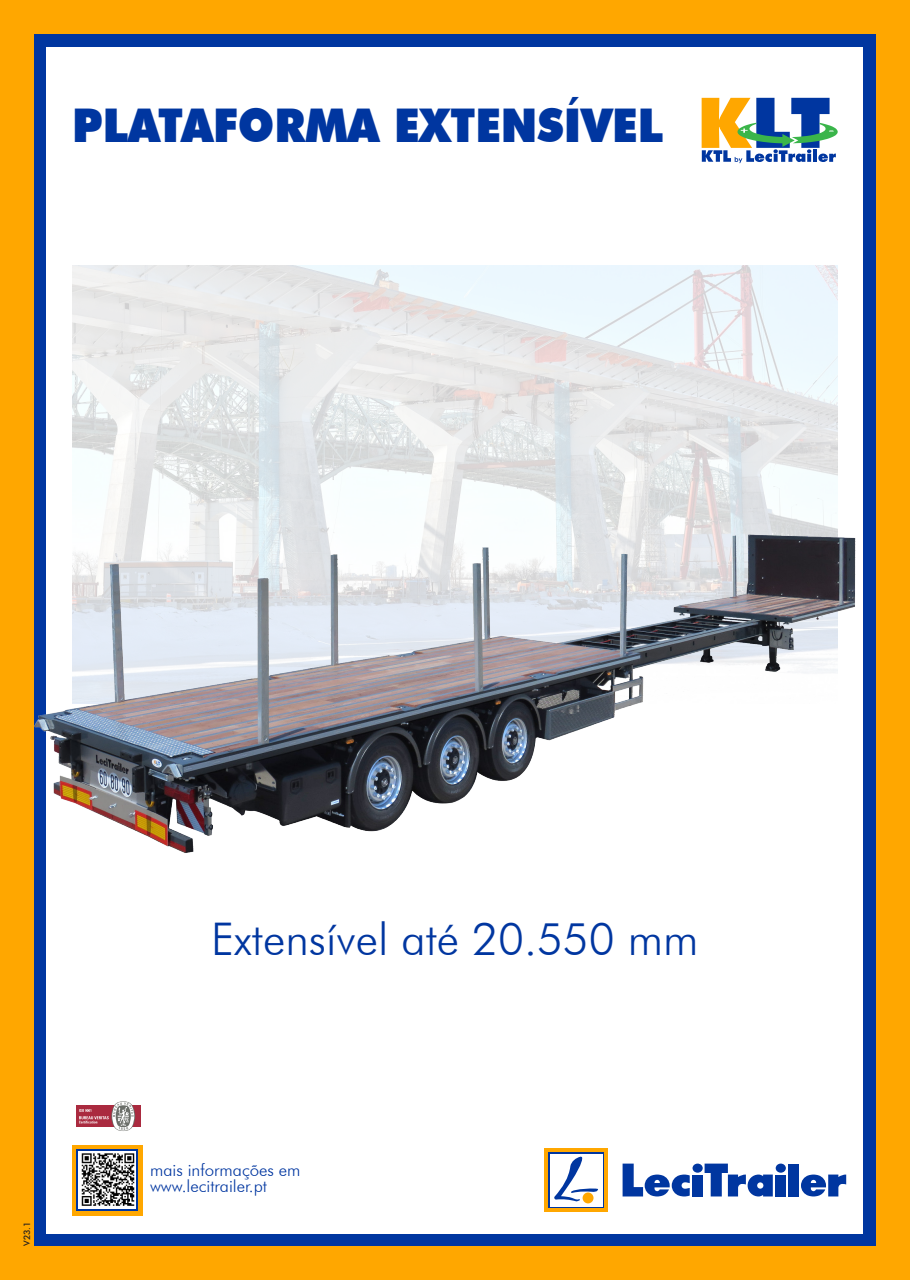
<style>
.page{position:relative;width:910px;height:1280px;background:#ffa700}
.page>*{position:absolute;margin:0;border:0;box-sizing:border-box;transform-origin:0 0}
.t1{font:900 46.5px "Futura BT";color:#0036a0;scale:.93 1}
.t2{font:300 45px "Futura BT";color:#0036a0}
.t3{font:300 16.95px "Futura BT";color:#0036a0}
.t4{font:500 9px "Futura BT";color:#231f20}
</style>
<div class="page">
<div style="left:34px;top:34px;width:842px;height:1212px;background:#0036a0"></div>
<div style="left:47px;top:47px;width:816px;height:1186px;background:#fff"></div>
<img style="left:72px;top:266px;width:766px;height:95px">
<svg style="left:702px;top:98px;width:136px;height:65px"></svg>
<div style="left:692px;top:1174px;width:11px;height:22px;background:#0036a0"></div>
<div style="left:692px;top:1163px;width:11px;height:10px;background:#0036a0;border-radius:50%"></div>
<svg style="left:705px;top:1163px;width:68px;height:33px"></svg>
<div style="left:789px;top:1163px;width:10px;height:33px;background:#0036a0"></div>
<svg style="left:801px;top:1174px;width:45px;height:22px"></svg>
<div style="left:776px;top:1174px;width:10px;height:22px;background:#0036a0"></div>
<div style="left:776px;top:1163px;width:10px;height:10px;background:#0036a0;border-radius:50%"></div>
<svg style="left:623px;top:1163px;width:67px;height:33px"></svg>
<div style="left:544px;top:1148px;width:64px;height:64px;background:#ffa700"></div>
<div style="left:548px;top:1152px;width:56px;height:56px;background:linear-gradient(to right,#fff,#fff)"></div>
<div style="left:550px;top:1154px;width:52px;height:52px;background:#fff"></div>
<div style="left:583px;top:1192px;width:10px;height:11px;background:#ffa700;border-radius:50%"></div>
<svg style="left:554px;top:1156px;width:44px;height:45px"></svg>
<div style="left:72px;top:1145px;width:71px;height:70px;background:#ffa700"></div>
<svg style="left:77px;top:1149px;width:61px;height:62px"></svg>
<div style="left:77px;top:1105px;width:64px;height:22px;background:#aa2a3f"></div>
<svg style="left:79px;top:1101px;width:56px;height:30px"></svg>
<img style="left:79px;top:1152px;width:57px;height:57px">
<img style="left:34px;top:361px;width:822px;height:579px">
<p class="t1" style="left:72px;top:97px;width:637px">PLATAFORMA EXTENSÍVEL</p>
<p class="t4" style="left:22px;top:1246px;width:26px;rotate:-90deg">V23.1</p>
<p class="t2" style="left:211px;top:912px;width:489px">Extensível até 20.550 mm</p>
<p class="t3" style="left:150px;top:1160px;width:152px">mais informações em</p>
<p class="t3" style="left:150px;top:1176px;width:119px">www.lecitrailer.pt</p>
</div>
